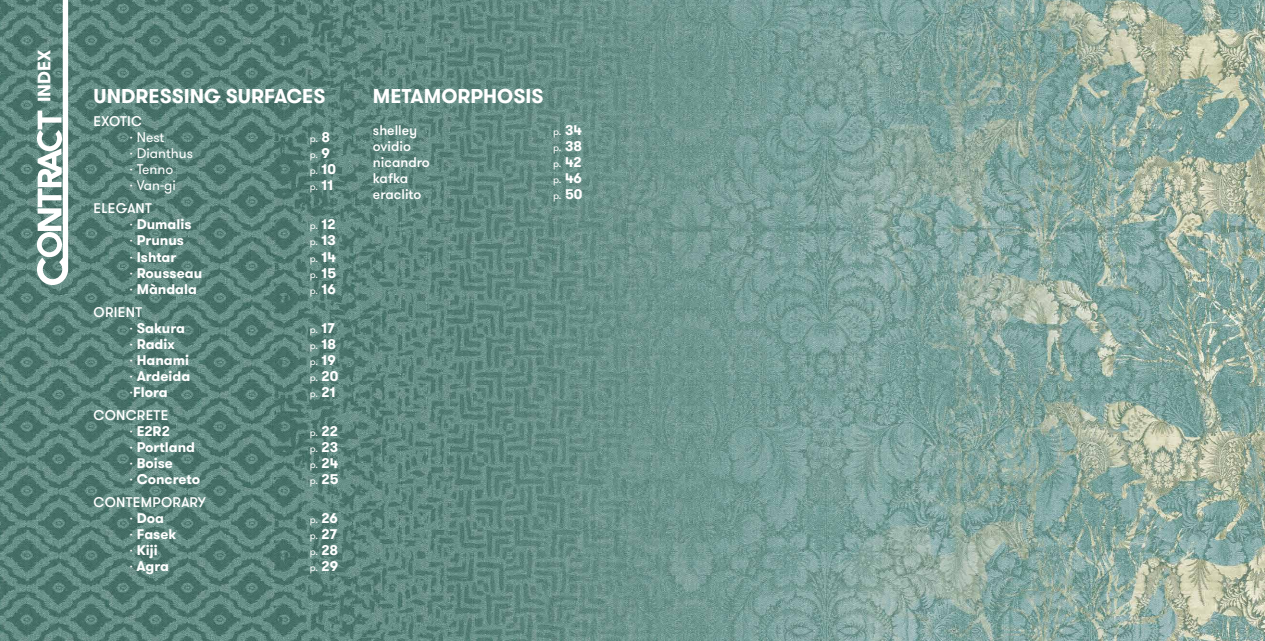
<style>
.page{position:relative;width:1265px;height:641px;background:#fff}
.page>*{position:absolute;margin:0;border:0;box-sizing:border-box;transform-origin:0 0}
.t1{font:700 20px "GT Walsheim";color:#fff}
.t2{font:700 18px "GT Walsheim";color:#fff}
.t3{font:700 14px "GT Walsheim";color:#fff}
.t4{font:500 14px/16px "GT Walsheim";color:#fff}
.t5{font:500 14px/16px "GT Walsheim";letter-spacing:.02em;color:#fff}
.t6{font:14px "GT Walsheim";color:#fff}
.t7{font:10px "GT Walsheim";color:#fff}
.s1{font-weight:700;font-size:14px}
.s2{font-weight:400}
.s3{font-weight:700}
</style>
<div class="page">
<img style="left:0;top:0;width:1264px;height:641px">
<svg style="left:37px;top:0;width:31px;height:285px"></svg>
<h2 class="t2" style="left:32px;top:102px;width:54px;rotate:-90deg">INDEX</h2>
<h1 class="t1" style="left:94px;top:83px;width:233px">UNDRESSING SURFACES</h1>
<h3 class="t4" style="left:94px;top:114px;width:50px">EXOTIC</h3>
<h3 class="t6" style="left:130px;top:129px;width:36px">· Nest</h3>
<p class="t7" style="left:310px;top:133px;width:22px">p. <span class="s1">8</span></p>
<h3 class="t6" style="left:130px;top:145px;width:65px">· Dianthus</h3>
<p class="t7" style="left:310px;top:149px;width:22px">p. <span class="s1">9</span></p>
<h3 class="t6" style="left:130px;top:161px;width:45px">· Tenno</h3>
<p class="t7" style="left:310px;top:165px;width:28px">p. <span class="s1">10</span></p>
<h3 class="t6" style="left:130px;top:177px;width:48px">· Van-gi</h3>
<p class="t7" style="left:310px;top:181px;width:25px">p. <span class="s1">11</span></p>
<h3 class="t5" style="left:130px;top:201px;width:63px;text-indent:-36px">ELEGANT<br><span class="s2">·</span> <span class="s3">Dumalis</span></h3>
<p class="t7" style="left:310px;top:220px;width:27px">p. <span class="s1">12</span></p>
<h3 class="t3" style="left:130px;top:231px;width:56px"><span class="s2">·</span> Prunus</h3>
<p class="t7" style="left:310px;top:236px;width:28px">p. <span class="s1">13</span></p>
<h3 class="t3" style="left:130px;top:247px;width:48px"><span class="s2">·</span> Ishtar</h3>
<p class="t7" style="left:310px;top:252px;width:28px">p. <span class="s1">14</span></p>
<h3 class="t3" style="left:130px;top:263px;width:74px"><span class="s2">·</span> Rousseau</h3>
<p class="t7" style="left:310px;top:268px;width:28px">p. <span class="s1">15</span></p>
<h3 class="t3" style="left:130px;top:279px;width:69px"><span class="s2">·</span> Màndala</h3>
<p class="t7" style="left:310px;top:284px;width:28px">p. <span class="s1">16</span></p>
<h3 class="t4" style="left:130px;top:304px;width:57px;text-indent:-36px">ORIENT<br><span class="s2">·</span> <span class="s3">Sakura</span></h3>
<p class="t7" style="left:310px;top:323px;width:27px">p. <span class="s1">17</span></p>
<h3 class="t3" style="left:130px;top:334px;width:47px"><span class="s2">·</span> Radix</h3>
<p class="t7" style="left:310px;top:339px;width:28px">p. <span class="s1">18</span></p>
<h3 class="t3" style="left:130px;top:350px;width:61px"><span class="s2">·</span> Hanami</h3>
<p class="t7" style="left:310px;top:355px;width:28px">p. <span class="s1">19</span></p>
<h3 class="t3" style="left:130px;top:366px;width:62px"><span class="s2">·</span> Ardeida</h3>
<p class="t7" style="left:310px;top:371px;width:30px">p. <span class="s1">20</span></p>
<h3 class="t3" style="left:130px;top:382px;width:40px"><span class="s2">·</span>Flora</h3>
<p class="t7" style="left:310px;top:387px;width:27px">p. <span class="s1">21</span></p>
<h3 class="t5" style="left:94px;top:407px;width:78px;text-align:right">CONCRETE <span class="s2">·</span> <span class="s3">E2R2</span></h3>
<p class="t7" style="left:310px;top:426px;width:30px">p. <span class="s1">22</span></p>
<h3 class="t3" style="left:130px;top:437px;width:67px"><span class="s2">·</span> Portland</h3>
<p class="t7" style="left:310px;top:442px;width:30px">p. <span class="s1">23</span></p>
<h3 class="t3" style="left:130px;top:453px;width:45px"><span class="s2">·</span> Boise</h3>
<p class="t7" style="left:310px;top:458px;width:30px">p. <span class="s1">24</span></p>
<h3 class="t3" style="left:130px;top:469px;width:72px"><span class="s2">·</span> Concreto</h3>
<p class="t7" style="left:310px;top:474px;width:30px">p. <span class="s1">25</span></p>
<h3 class="t5" style="left:94px;top:494px;width:114px;text-align:center">CONTEMPORARY <span class="s2">·</span> <span class="s3">Doa</span></h3>
<p class="t7" style="left:310px;top:513px;width:30px">p. <span class="s1">26</span></p>
<h3 class="t3" style="left:130px;top:524px;width:48px"><span class="s2">·</span> Fasek</h3>
<p class="t7" style="left:310px;top:529px;width:29px">p. <span class="s1">27</span></p>
<h3 class="t3" style="left:130px;top:540px;width:30px"><span class="s2">·</span> Kiji</h3>
<p class="t7" style="left:310px;top:545px;width:30px">p. <span class="s1">28</span></p>
<h3 class="t3" style="left:130px;top:556px;width:41px"><span class="s2">·</span> Agra</h3>
<p class="t7" style="left:310px;top:561px;width:30px">p. <span class="s1">29</span></p>
<h1 class="t1" style="left:373px;top:83px;width:172px">METAMORPHOSIS</h1>
<h3 class="t4" style="left:373px;top:123px;width:46px">shelley</h3>
<p class="t7" style="left:553px;top:126px;width:30px">p. <span class="s1">34</span></p>
<h3 class="t4" style="left:373px;top:139px;width:40px">ovidio</h3>
<p class="t7" style="left:553px;top:142px;width:30px">p. <span class="s1">38</span></p>
<h3 class="t4" style="left:373px;top:155px;width:58px">nicandro</h3>
<p class="t7" style="left:553px;top:158px;width:30px">p. <span class="s1">42</span></p>
<h3 class="t4" style="left:373px;top:171px;width:37px">kafka</h3>
<p class="t7" style="left:553px;top:174px;width:30px">p. <span class="s1">46</span></p>
<h3 class="t4" style="left:373px;top:187px;width:50px">eraclito</h3>
<p class="t7" style="left:553px;top:190px;width:31px">p. <span class="s1">50</span></p>
</div>
